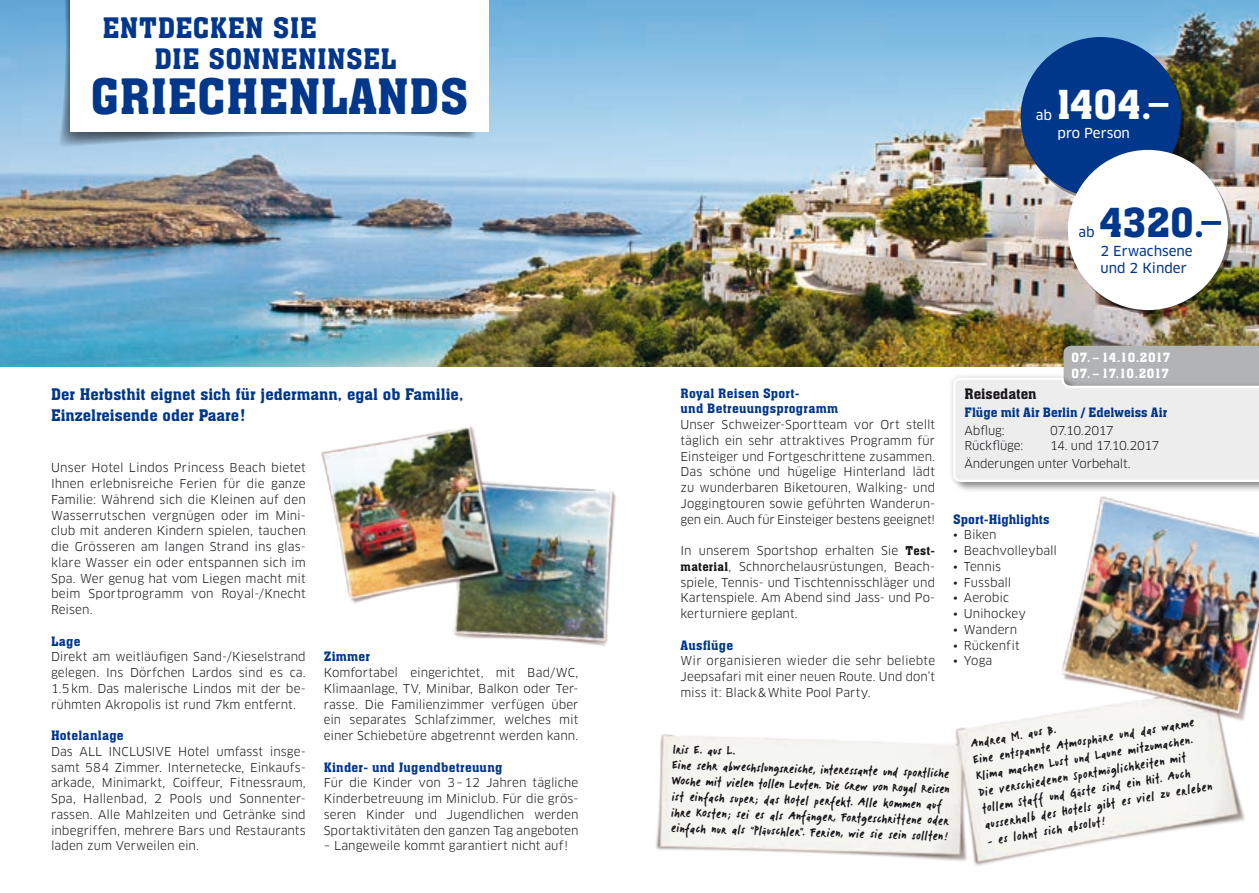
<style>
.page{position:relative;width:1259px;height:893px;background:#fff}
.page>*{position:absolute;margin:0;border:0;box-sizing:border-box;transform-origin:0 0}
.t1{font:48px "Aachen BT";color:#00378b}
.t2{font:39.3px "Aachen BT";color:#fff}
.t3{font:39.3px "Aachen BT";color:#00378b}
.t4{font:27.75px/30.6px "Aachen BT";letter-spacing:.01em;color:#00378b}
.t5{font:20.25px/15.6px "EPA Handschrift Bold";color:#1a171c}
.t6{font:15.75px/21px "Aachen BT";color:#00378b}
.t7{font:14.25px "Aachen BT";letter-spacing:-.005em;color:#1a171c}
.t8{font:13.5px/16.5px "Clan OT News";color:#00378b}
.t9{font:13.5px "Clan OT News";color:#fff}
.t10{font:12.75px/15.8px "Aachen BT";letter-spacing:.02em;color:#00378b}
.t11{font:12.75px "Aachen BT";color:#00378b}
.t12{font:12.6px "Aachen BT";letter-spacing:-.015em;color:#fff}
.t13{font:12px/15.8px "Clan OT";color:#1a171c;text-align:justify}
.s1{font-family:"Aachen BT"}
</style>
<div class="page">
<img style="left:0;top:0;width:1259px;height:366px">
<svg style="left:58px;top:0;width:419px;height:148px"></svg>
<div style="left:71px;top:0;width:418px;height:132px;background:#fff"></div>
<svg style="left:1071px;top:154px;width:160px;height:160px"></svg>
<div style="left:1020px;top:37px;width:160px;height:160px;background:#00378b;border-radius:50%"></div>
<div style="left:1068px;top:150px;width:160px;height:160px;background:#fff;border-radius:50%"></div>
<img style="left:655px;top:496px;width:604px;height:370px">
<img style="left:321px;top:426px;width:295px;height:220px">
<div style="left:954px;top:376px;width:305px;height:116px;background:#1a171c;opacity:.4"></div>
<div style="left:948px;top:372px;width:311px;height:115px;background:#1a171c;opacity:.21"></div>
<svg style="left:952px;top:346px;width:307px;height:137px"></svg>
<h3 class="t4" style="left:155px;top:12px;width:243px;text-indent:-52px">ENTDECKEN SIE<br>DIE SONNENINSEL</h3>
<h1 class="t1" style="left:91px;top:66px;width:379px">GRIECHENLANDS</h1>
<h2 class="t2" style="left:1052px;top:80px;width:118px">1404.–</h2>
<p class="t9" style="left:1035px;top:107px;width:18px">ab</p>
<p class="t9" style="left:1057px;top:125px;width:74px">pro Person</p>
<h2 class="t3" style="left:1099px;top:197px;width:123px">4320.–</h2>
<p class="t8" style="left:1078px;top:224px;width:18px">ab</p>
<p class="t8" style="left:1100px;top:243px;width:94px">2 Erwachsene und 2 Kinder</p>
<h3 class="t6" style="left:51px;top:384px;width:414px">Der Herbsthit eignet sich für jedermann, egal ob Familie,<br>Einzelreisende oder Paare!</h3>
<p class="t13" style="left:51px;top:460px;width:256px">Unser Hotel Lindos Princess Beach bietet Ihnen erlebnisreiche Ferien für die ganze Familie: Während sich die Kleinen auf den Wasserrutschen vergnügen oder im Mini&shy;club mit anderen Kindern spielen, tauchen die Grösseren am langen Strand ins glas&shy;klare Wasser ein oder entspannen sich im Spa. Wer genug hat vom Liegen macht mit beim Sportprogramm von Royal-/Knecht Reisen.</p>
<p class="t10" style="left:51px;top:633px;width:31px">Lage</p>
<p class="t13" style="left:51px;top:649px;width:256px">Direkt am weitläufigen Sand-/Kieselstrand gelegen. Ins Dörfchen Lardos sind es ca.<br>1.5km. Das malerische Lindos mit der be&shy;rühmten Akropolis ist rund 7km entfernt.</p>
<p class="t10" style="left:51px;top:727px;width:74px">Hotelanlage</p>
<p class="t13" style="left:51px;top:744px;width:256px;text-align:left">Das ALL INCLUSIVE Hotel umfasst insge&shy;samt 584 Zimmer. Internetecke, Einkaufs&shy;arkade, Minimarkt, Coiffeur, Fitnessraum, Spa, Hallenbad, 2 Pools und Sonnenter&shy;rassen. Alle Mahlzeiten und Getränke sind inbegriffen, mehrere Bars und Restaurants laden zum Verweilen ein.</p>
<p class="t10" style="left:324px;top:649px;width:48px">Zimmer</p>
<p class="t13" style="left:324px;top:665px;width:256px">Komfortabel eingerichtet, mit Bad/WC, Klimaanlage, TV, Minibar, Balkon oder Ter&shy;rasse. Die Familienzimmer verfügen über ein separates Schlafzimmer, welches mit einer Schiebetüre abgetrennt werden kann.</p>
<p class="t10" style="left:324px;top:759px;width:180px">Kinder- und Jugendbetreuung</p>
<p class="t13" style="left:324px;top:775px;width:256px">Für die Kinder von 3–12 Jahren tägliche Kinderbetreuung im Miniclub. Für die grös&shy;seren Kinder und Jugendlichen werden Sportaktivitäten den ganzen Tag angeboten</p>
<p class="t13" style="left:324px;top:838px;width:246px">– Langeweile kommt garantiert nicht auf!</p>
<p class="t10" style="left:680px;top:385px;width:159px">Royal Reisen Sport-<br>und Betreuungsprogramm</p>
<p class="t13" style="left:680px;top:417px;width:256px">Unser Schweizer-Sportteam vor Ort stellt täglich ein sehr attraktives Programm für Einsteiger und Fortgeschrittene zusammen.<br>Das schöne und hügelige Hinterland lädt zu wunderbaren Biketouren, Walking- und Joggingtouren sowie geführten Wanderun&shy;gen ein. Auch für Einsteiger bestens geeignet!</p>
<p class="t13" style="left:680px;top:543px;width:256px">In unserem Sportshop erhalten Sie <span class="s1">Test&shy;material</span>, Schnorchelausrüstungen, Beach&shy;spiele, Tennis- und Tischtennisschläger und Kartenspiele. Am Abend sind Jass- und Po&shy;kerturniere geplant.</p>
<p class="t10" style="left:680px;top:637px;width:54px">Ausflüge</p>
<p class="t13" style="left:680px;top:653px;width:256px">Wir organisieren wieder die sehr beliebte Jeepsafari mit einer neuen Route. Und don’t miss it: Black&amp;White Pool Party.</p>
<p class="t12" style="left:1071px;top:350px;width:100px">07. – 14.10.2017</p>
<p class="t12" style="left:1071px;top:365px;width:99px">07. – 17.10.2017</p>
<p class="t7" style="left:964px;top:385px;width:73px">Reisedaten</p>
<p class="t11" style="left:964px;top:404px;width:204px">Flüge mit Air Berlin / Edelweiss Air</p>
<p class="t13" style="left:964px;top:422px;width:42px">Abflug:</p>
<p class="t13" style="left:1050px;top:422px;width:65px">07.10.2017</p>
<p class="t13" style="left:964px;top:438px;width:60px">Rückflüge:</p>
<p class="t13" style="left:964px;top:437px;width:196px;line-height:17.9px;text-indent:86px">14. und 17.10.2017<br>Änderungen unter Vorbehalt.</p>
<p class="t11" style="left:953px;top:511px;width:98px">Sport-Highlights</p>
<p class="t13" style="left:953px;top:527px;width:45px">• Biken</p>
<p class="t13" style="left:953px;top:543px;width:105px">• Beachvolleyball</p>
<p class="t13" style="left:953px;top:559px;width:49px">• Tennis</p>
<p class="t13" style="left:953px;top:574px;width:60px">• Fussball</p>
<p class="t13" style="left:953px;top:590px;width:57px">• Aerobic</p>
<p class="t13" style="left:953px;top:606px;width:74px">• Unihockey</p>
<p class="t13" style="left:953px;top:622px;width:66px">• Wandern</p>
<p class="t13" style="left:953px;top:637px;width:68px">• Rückenfit</p>
<p class="t13" style="left:953px;top:653px;width:41px">• Yoga</p>
<p class="t5" style="left:673px;top:738px;width:280px;rotate:2deg">Iris E. aus L.<br>Eine sehr abwechslungsreiche, interessante und sportliche Woche mit vielen tollen Leuten. Die Crew von Royal Reisen ist einfach super; das Hotel perfekt. Alle kommen auf ihre Kosten; sei es als Anfänger, Fortgeschrittene oder einfach nur als "Pläuschler". Ferien, wie sie sein sollten!</p>
<h3 class="t5" style="left:968px;top:732px;width:233px;line-height:16.5px;rotate:-10deg">Andrea M. aus B.<br>Eine entspannte Atmosphäre und das warme Klima machen Lust und Laune mitzumachen.<br>Die verschiedenen Sportmöglichkeiten mit tollem Staff und Gäste sind ein Hit. Auch ausserhalb des Hotels gibt es viel zu erleben</h3>
<h3 class="t5" style="left:985px;top:830px;width:122px;rotate:-10deg">– es lohnt sich absolut!</h3>
</div>
